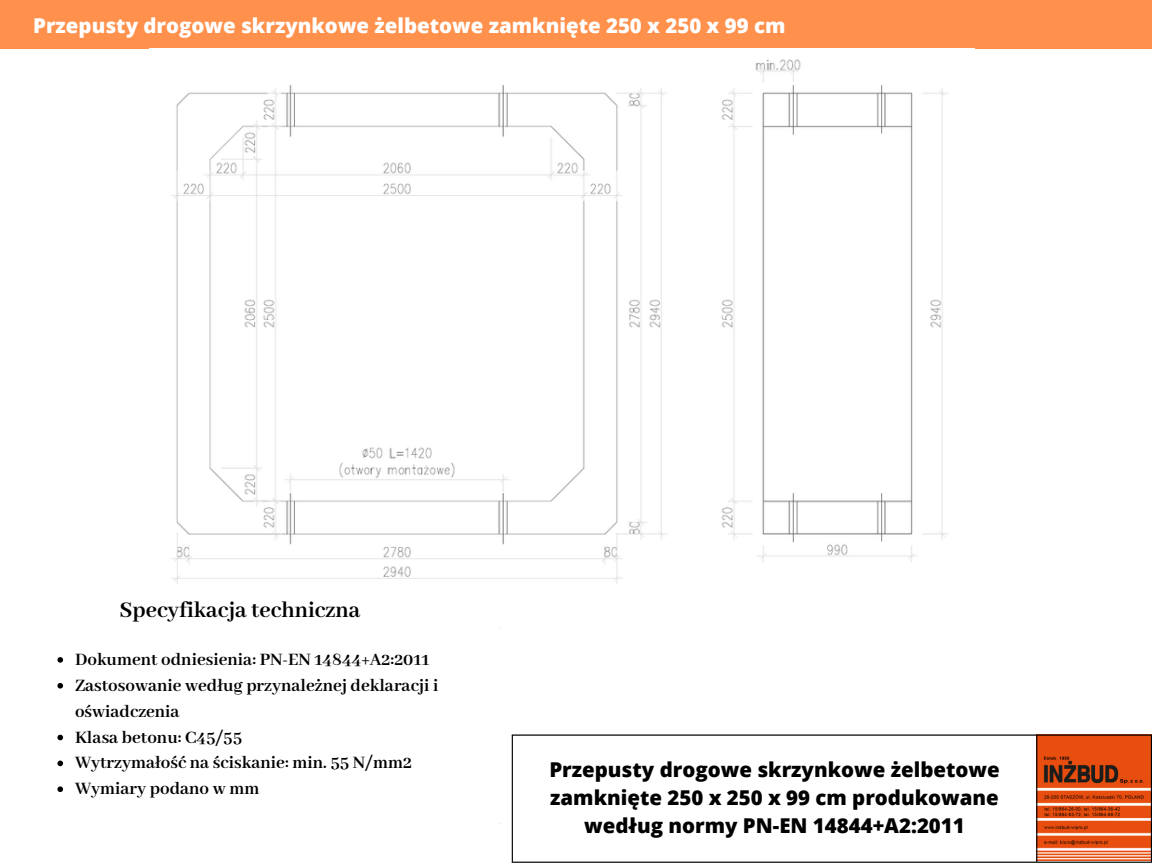
<style>
.page{position:relative;width:1152px;height:864px;background:#fff}
.page>*{position:absolute;margin:0;border:0;box-sizing:border-box;transform-origin:0 0}
.t1{font:700 24.3px "Abhaya Libre";color:#000}
.t2{font:800 20.4px/28.2px "Open Sans";color:#000;text-align:center}
.t3{font:800 20.4px "Open Sans";color:#fff}
.t4{font:700 18.9px/25.8px "Abhaya Libre";color:#000}
</style>
<div class="page">
<div style="left:0;top:0;width:1152px;height:49px;background:#ff914d"></div>
<svg style="left:57px;top:657px;width:6px;height:6px"></svg>
<svg style="left:57px;top:683px;width:6px;height:6px"></svg>
<svg style="left:57px;top:735px;width:6px;height:5px"></svg>
<svg style="left:57px;top:761px;width:6px;height:5px"></svg>
<svg style="left:57px;top:786px;width:6px;height:6px"></svg>
<img style="left:1037px;top:736px;width:114px;height:124px">
<hr style="left:512px;top:736px;width:1px;height:126px;background:#000">
<hr style="left:1036px;top:736px;width:1px;height:126px;background:#000">
<hr style="left:1151px;top:736px;width:1px;height:126px;background:#000">
<hr style="left:512px;top:734px;width:640px;height:2px;background:#000">
<hr style="left:512px;top:862px;width:640px;height:1px;background:#000">
<img style="left:171px;top:59px;width:777px;height:525px">
<p class="t3" style="left:33px;top:11px;width:754px">Przepusty drogowe skrzynkowe żelbetowe zamknięte 250 x 250 x 99 cm</p>
<p class="t1" style="left:120px;top:596px;width:242px">Specyfikacja techniczna</p>
<p class="t4" style="left:75px;top:647px;width:356px">Dokument odniesienia: PN-EN 14844+A2:2011</p>
<p class="t4" style="left:75px;top:673px;width:365px">Zastosowanie według przynależnej deklaracji i oświadczenia</p>
<p class="t4" style="left:75px;top:725px;width:169px">Klasa betonu: C45/55</p>
<p class="t4" style="left:75px;top:751px;width:338px">Wytrzymałość na ściskanie: min. 55 N/mm2</p>
<p class="t4" style="left:75px;top:777px;width:186px">Wymiary podano w mm</p>
<p class="t2" style="left:549px;top:755px;width:452px">Przepusty drogowe skrzynkowe żelbetowe zamknięte 250 x 250 x 99 cm produkowane według normy PN-EN 14844+A2:2011</p>
</div>
